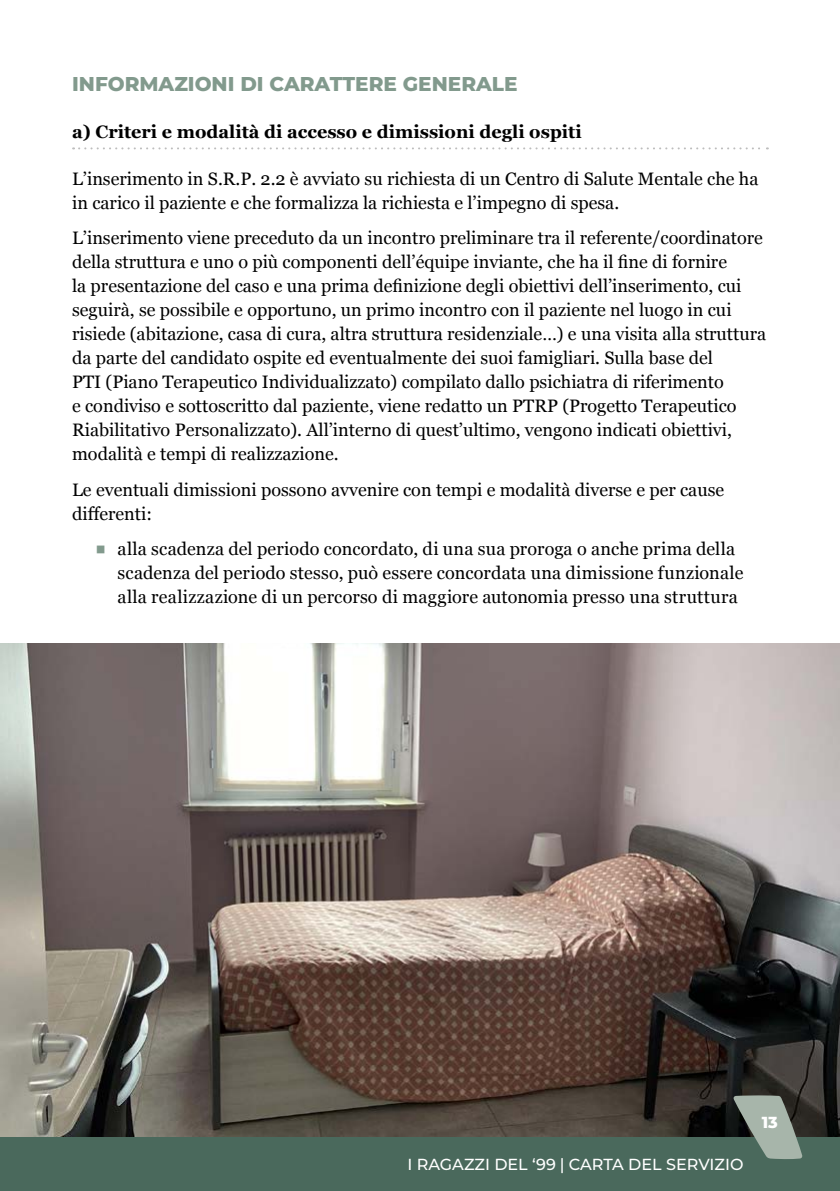
<style>
.page{position:relative;width:840px;height:1191px;background:#fff}
.page>*{position:absolute;margin:0;border:0;box-sizing:border-box;transform-origin:0 0}
.t1{font:800 20px "Montserrat";color:#829a8d}
.t2{font:18px/24px "Georgia";color:#000}
.t3{font:700 18px "Georgia";color:#000}
.t4{font:500 16px "Montserrat";color:#fff}
.t5{font:800 16px "Montserrat";color:#fff}
.s1{color:#829a8d}
</style>
<div class="page">
<svg style="left:73px;top:147px;width:694px;height:2px"></svg>
<img style="left:0;top:643px;width:839px;height:494px">
<div style="left:0;top:1137px;width:839px;height:54px;background:#4a695c"></div>
<svg style="left:732px;top:1095px;width:70px;height:64px"></svg>
<p class="t1" style="left:72px;top:70px;width:446px">INFORMAZIONI DI CARATTERE GENERALE</p>
<p class="t3" style="left:72px;top:118px;width:511px">a) Criteri e modalità di accesso e dimissioni degli ospiti</p>
<p class="t2" style="left:72px;top:166px;width:687px">L’inserimento in S.R.P. 2.2 è avviato su richiesta di un Centro di Salute Mentale che ha in carico il paziente e che formalizza la richiesta e l’impegno di spesa.</p>
<p class="t2" style="left:72px;top:225px;width:695px">L’inserimento viene preceduto da un incontro preliminare tra il referente/coordinatore della struttura e uno o più componenti dell’équipe inviante, che ha il fine di fornire<br>la presentazione del caso e una prima definizione degli obiettivi dell’inserimento, cui seguirà, se possibile e opportuno, un primo incontro con il paziente nel luogo in cui risiede (abitazione, casa di cura, altra struttura residenziale…) e una visita alla struttura da parte del candidato ospite ed eventualmente dei suoi famigliari. Sulla base del<br>PTI (Piano Terapeutico Individualizzato) compilato dallo psichiatra di riferimento<br>e condiviso e sottoscritto dal paziente, viene redatto un PTRP (Progetto Terapeutico Riabilitativo Personalizzato). All’interno di quest’ultimo, vengono indicati obiettivi, modalità e tempi di realizzazione.</p>
<p class="t2" style="left:72px;top:476px;width:653px">Le eventuali dimissioni possono avvenire con tempi e modalità diverse e per cause differenti:</p>
<p class="t2" style="left:117px;top:536px;width:627px;text-indent:-23px"><span class="s1">▪</span> alla scadenza del periodo concordato, di una sua proroga o anche prima della scadenza del periodo stesso, può essere concordata una dimissione funzionale alla realizzazione di un percorso di maggiore autonomia presso una struttura</p>
<p class="t4" style="left:407px;top:1153px;width:337px">I RAGAZZI DEL ‘99 | CARTA DEL SERVIZIO</p>
<p class="t5" style="left:761px;top:1110px;width:18px">13</p>
</div>
